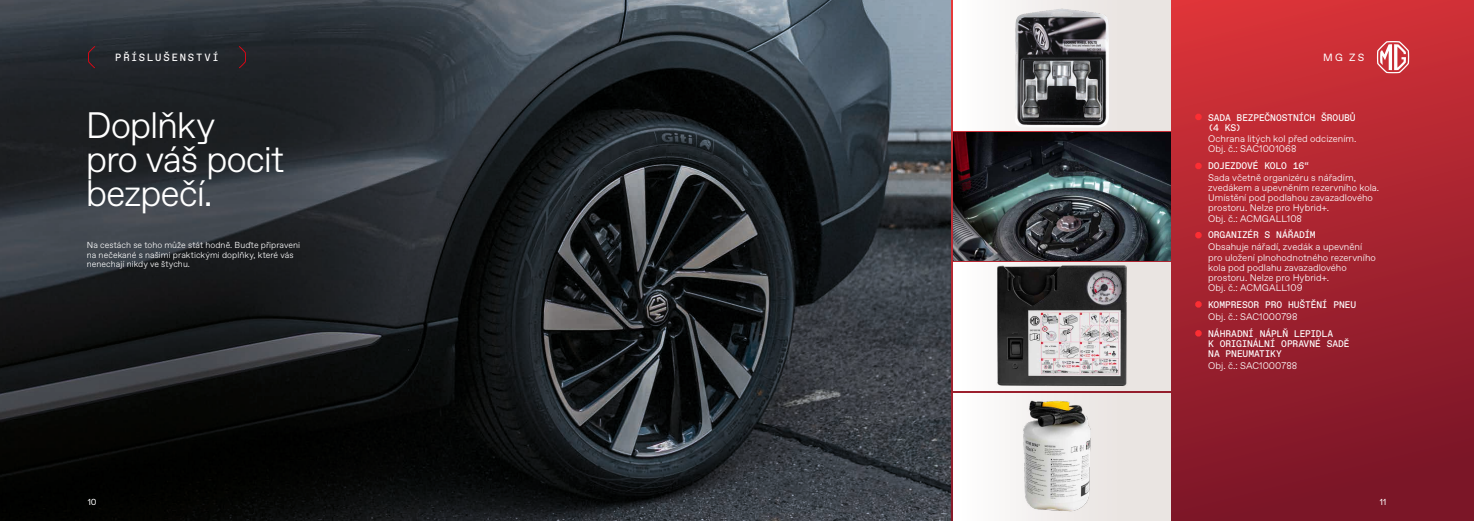
<style>
.page{position:relative;width:1474px;height:521px;background:#fff}
.page>*{position:absolute;margin:0;border:0;box-sizing:border-box;transform-origin:0 0}
.t1{font:300 36.75px/34.1px "ABC Favorit Unlicensed Trial";letter-spacing:-.03em;color:#fff}
.t2{font:10.5px "ABC Favorit Mono";letter-spacing:.17em;color:#fff}
.t3{font:10.5px "ABC Favorit Unlicensed Trial";color:#fff}
.t4{font:300 9.62px/10.1px "ABC Favorit Unlicensed Trial";color:#fff}
.t5{font:9.62px/10.1px "ABC Favorit Mono";letter-spacing:-.01em;color:#fff}
.t6{font:300 8.75px/9.6px "ABC Favorit Unlicensed Trial";letter-spacing:.005em;color:#fff}
.t7{font:8.75px "ABC Favorit Unlicensed Trial";color:#fff}
</style>
<div class="page">
<div style="left:737px;top:0;width:736px;height:521px;background:linear-gradient(to bottom,#d63339,#761427)"></div>
<svg style="left:1376px;top:41px;width:33px;height:32px"></svg>
<img style="left:0;top:0;width:950px;height:521px">
<svg style="left:953px;top:263px;width:217px;height:128px"></svg>
<img style="left:978px;top:263px;width:167px;height:128px">
<svg style="left:953px;top:0;width:217px;height:130px"></svg>
<img style="left:1002px;top:1px;width:119px;height:129px">
<img style="left:953px;top:133px;width:217px;height:127px">
<svg style="left:953px;top:393px;width:217px;height:128px"></svg>
<img style="left:1012px;top:393px;width:89px;height:128px">
<svg style="left:1195px;top:114px;width:6px;height:6px"></svg>
<svg style="left:1195px;top:163px;width:6px;height:6px"></svg>
<svg style="left:1195px;top:232px;width:6px;height:6px"></svg>
<svg style="left:1195px;top:301px;width:6px;height:7px"></svg>
<svg style="left:1195px;top:330px;width:6px;height:6px"></svg>
<svg style="left:88px;top:46px;width:7px;height:22px"></svg>
<svg style="left:239px;top:46px;width:7px;height:22px"></svg>
<p class="t2" style="left:115px;top:50px;width:105px">PŘÍSLUŠENSTVÍ</p>
<p class="t3" style="left:1323px;top:50px;width:42px">MG ZS</p>
<h1 class="t1" style="left:86px;top:107px;width:200px">Doplňky<br>pro váš pocit bezpečí.</h1>
<p class="t6" style="left:87px;top:240px;width:215px">Na cestách se toho může stát hodně. Buďte připraveni na nečekané s našimi praktickými doplňky, které vás nenechají nikdy ve štychu.</p>
<p class="t5" style="left:1208px;top:112px;width:149px">SADA BEZPEČNOSTNÍCH ŠROUBŮ (4 KS)</p>
<p class="t4" style="left:1208px;top:134px;width:150px">Ochrana litých kol před odcizením.<br>Obj. č.: SAC1001068</p>
<p class="t5" style="left:1208px;top:161px;width:103px">DOJEZDOVÉ KOLO 16“</p>
<p class="t4" style="left:1208px;top:173px;width:172px">Sada včetně organizéru s nářadím, zvedákem a upevněním rezervního kola.<br>Umístění pod podlahou zavazadlového prostoru. Nelze pro Hybrid+.<br>Obj. č.: ACMGALL108</p>
<p class="t5" style="left:1208px;top:230px;width:109px">ORGANIZÉR S NÁŘADÍM</p>
<p class="t4" style="left:1208px;top:242px;width:169px">Obsahuje nářadí, zvedák a upevnění pro uložení plnohodnotného rezervního kola pod podlahu zavazadlového prostoru. Nelze pro Hybrid+.<br>Obj. č.: ACMGALL109</p>
<p class="t5" style="left:1208px;top:300px;width:150px">KOMPRESOR PRO HUŠTĚNÍ PNEU</p>
<p class="t4" style="left:1208px;top:311px;width:91px">Obj. č.: SAC1000798</p>
<p class="t5" style="left:1208px;top:329px;width:143px">NÁHRADNÍ NÁPLŇ LEPIDLA<br>K ORIGINÁLNÍ OPRAVNÉ SADĚ<br>NA PNEUMATIKY</p>
<p class="t4" style="left:1208px;top:360px;width:90px">Obj. č.: SAC1000788</p>
<p class="t7" style="left:88px;top:496px;width:11px">10</p>
<p class="t7" style="left:1379px;top:496px;width:8px">11</p>
</div>
